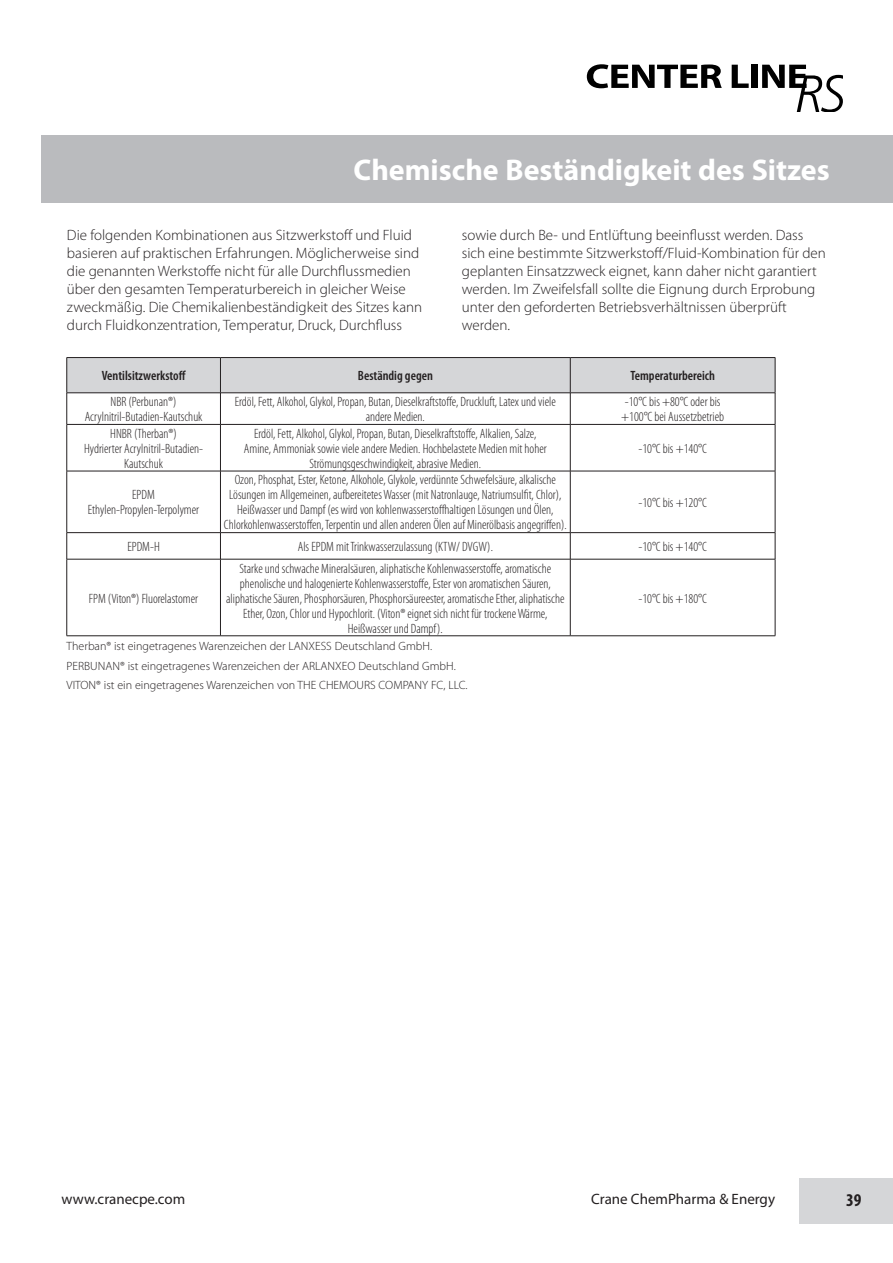
<style>
.page{position:relative;width:893px;height:1263px;background:#fff}
.page>*{position:absolute;margin:0;border:0;box-sizing:border-box;transform-origin:0 0}
.t1{font:700 30px "Myriad Pro";color:#fff}
.t2{font:700 condensed 18px "Myriad Pro";color:#231f20}
.t3{font:300 15px/18px "Myriad Pro";color:#231f20}
.t4{font:15px "Myriad Pro";color:#231f20}
.t5{font:300 condensed 13.5px/15px "Myriad Pro";color:#231f20;text-align:center}
.t6{font:600 condensed 13.5px "Myriad Pro";color:#231f20}
.t7{font:300 12px/19.8px "Myriad Pro";color:#231f20}
</style>
<div class="page">
<div style="left:41px;top:135px;width:852px;height:67px;background:#babbbe"></div>
<svg style="left:587px;top:64px;width:135px;height:24px"></svg>
<svg style="left:732px;top:65px;width:17px;height:23px"></svg>
<div style="left:751px;top:65px;width:7px;height:23px;background:#000"></div>
<svg style="left:762px;top:65px;width:81px;height:47px"></svg>
<div style="left:799px;top:1178px;width:94px;height:45px;background:#d5d6d8"></div>
<div style="left:68px;top:358px;width:707px;height:35px;background:#d5d6d8"></div>
<hr style="left:67px;top:357px;width:153px;height:1px;background:#231f20">
<hr style="left:67px;top:358px;width:1px;height:35px;background:#231f20">
<hr style="left:220px;top:357px;width:350px;height:1px;background:#231f20">
<hr style="left:220px;top:358px;width:1px;height:35px;background:#231f20">
<hr style="left:570px;top:357px;width:205px;height:1px;background:#231f20">
<hr style="left:570px;top:358px;width:1px;height:35px;background:#231f20">
<hr style="left:775px;top:358px;width:1px;height:35px;background:#231f20">
<hr style="left:67px;top:393px;width:153px;height:1px;background:#231f20">
<hr style="left:67px;top:393px;width:1px;height:31px;background:#231f20">
<hr style="left:220px;top:393px;width:350px;height:1px;background:#231f20">
<hr style="left:220px;top:393px;width:1px;height:31px;background:#231f20">
<hr style="left:570px;top:393px;width:205px;height:1px;background:#231f20">
<hr style="left:570px;top:393px;width:1px;height:31px;background:#231f20">
<hr style="left:775px;top:393px;width:1px;height:31px;background:#231f20">
<hr style="left:67px;top:424px;width:153px;height:1px;background:#231f20">
<hr style="left:67px;top:425px;width:1px;height:46px;background:#231f20">
<hr style="left:220px;top:424px;width:350px;height:1px;background:#231f20">
<hr style="left:220px;top:425px;width:1px;height:46px;background:#231f20">
<hr style="left:570px;top:424px;width:205px;height:1px;background:#231f20">
<hr style="left:570px;top:425px;width:1px;height:46px;background:#231f20">
<hr style="left:775px;top:425px;width:1px;height:46px;background:#231f20">
<hr style="left:67px;top:471px;width:153px;height:1px;background:#231f20">
<hr style="left:67px;top:471px;width:1px;height:61px;background:#231f20">
<hr style="left:220px;top:471px;width:350px;height:1px;background:#231f20">
<hr style="left:220px;top:471px;width:1px;height:61px;background:#231f20">
<hr style="left:570px;top:471px;width:205px;height:1px;background:#231f20">
<hr style="left:570px;top:471px;width:1px;height:61px;background:#231f20">
<hr style="left:775px;top:471px;width:1px;height:61px;background:#231f20">
<hr style="left:67px;top:532px;width:153px;height:1px;background:#231f20">
<svg style="left:67px;top:533px;width:1px;height:26px"></svg>
<hr style="left:220px;top:532px;width:350px;height:1px;background:#231f20">
<svg style="left:220px;top:533px;width:1px;height:26px"></svg>
<hr style="left:570px;top:532px;width:205px;height:1px;background:#231f20">
<svg style="left:570px;top:533px;width:1px;height:26px"></svg>
<svg style="left:775px;top:533px;width:1px;height:26px"></svg>
<hr style="left:67px;top:559px;width:153px;height:1px;background:#231f20">
<hr style="left:67px;top:559px;width:1px;height:77px;background:#231f20">
<hr style="left:220px;top:559px;width:350px;height:1px;background:#231f20">
<hr style="left:220px;top:559px;width:1px;height:77px;background:#231f20">
<hr style="left:570px;top:559px;width:205px;height:1px;background:#231f20">
<hr style="left:570px;top:559px;width:1px;height:77px;background:#231f20">
<hr style="left:775px;top:559px;width:1px;height:77px;background:#231f20">
<hr style="left:67px;top:635px;width:153px;height:1px;background:#231f20">
<hr style="left:220px;top:635px;width:350px;height:1px;background:#231f20">
<hr style="left:570px;top:635px;width:205px;height:1px;background:#231f20">
<h1 class="t1" style="left:354px;top:150px;width:478px">Chemische Beständigkeit des Sitzes</h1>
<p class="t3" style="left:67px;top:226px;width:357px">Die folgenden Kombinationen aus Sitzwerkstoff und Fluid basieren auf praktischen Erfahrungen. Möglicherweise sind die genannten Werkstoffe nicht für alle Durchflussmedien über den gesamten Temperaturbereich in gleicher Weise zweckmäßig. Die Chemikalienbeständigkeit des Sitzes kann durch Fluidkonzentration, Temperatur, Druck, Durchfluss</p>
<p class="t3" style="left:462px;top:226px;width:365px">sowie durch Be- und Entlüftung beeinflusst werden. Dass sich eine bestimmte Sitzwerkstoff/Fluid-Kombination für den geplanten Einsatzzweck eignet, kann daher nicht garantiert werden. Im Zweifelsfall sollte die Eignung durch Erprobung unter den geforderten Betriebsverhältnissen überprüft werden.</p>
<p class="t6" style="left:102px;top:367px;width:86px">Ventilsitzwerkstoff</p>
<p class="t6" style="left:358px;top:367px;width:77px">Beständig gegen</p>
<p class="t6" style="left:630px;top:367px;width:86px">Temperaturbereich</p>
<p class="t5" style="left:85px;top:394px;width:119px">NBR (Perbunan®)<br>Acrylnitril-Butadien-Kautschuk</p>
<p class="t5" style="left:235px;top:394px;width:322px">Erdöl, Fett, Alkohol, Glykol, Propan, Butan, Dieselkraftstoffe, Druckluft, Latex und viele andere Medien.</p>
<p class="t5" style="left:621px;top:394px;width:104px;text-align:left">-10°C bis +80°C oder bis +100°C bei Aussetzbetrieb</p>
<p class="t5" style="left:84px;top:426px;width:120px">HNBR (Therban®)<br>Hydrierter Acrylnitril-Butadien-<br>Kautschuk</p>
<p class="t5" style="left:244px;top:426px;width:304px">Erdöl, Fett, Alkohol, Glykol, Propan, Butan, Dieselkraftstoffe, Alkalien, Salze,<br>Amine, Ammoniak sowie viele andere Medien. Hochbelastete Medien mit hoher<br>Strömungsgeschwindigkeit, abrasive Medien.</p>
<p class="t5" style="left:638px;top:441px;width:70px">-10°C bis +140°C</p>
<p class="t5" style="left:88px;top:488px;width:113px">EPDM<br>Ethylen-Propylen-Terpolymer</p>
<p class="t5" style="left:224px;top:473px;width:344px">Ozon, Phosphat, Ester, Ketone, Alkohole, Glykole, verdünnte Schwefelsäure, alkalische Lösungen im Allgemeinen, aufbereitetes Wasser (mit Natronlauge, Natriumsulfit, Chlor), Heißwasser und Dampf (es wird von kohlenwasserstoffhaltigen Lösungen und Ölen, Chlorkohlenwasserstoffen, Terpentin und allen anderen Ölen auf Minerölbasis angegriffen).</p>
<p class="t5" style="left:638px;top:495px;width:70px">-10°C bis +120°C</p>
<p class="t5" style="left:127px;top:539px;width:34px">EPDM-H</p>
<p class="t5" style="left:298px;top:539px;width:197px">Als EPDM mit Trinkwasserzulassung (KTW/ DVGW).</p>
<p class="t5" style="left:638px;top:539px;width:70px">-10°C bis +140°C</p>
<p class="t5" style="left:89px;top:591px;width:111px">FPM (Viton®) Fluorelastomer</p>
<p class="t5" style="left:226px;top:561px;width:340px">Starke und schwache Mineralsäuren, aliphatische Kohlenwasserstoffe, aromatische phenolische und halogenierte Kohlenwasserstoffe, Ester von aromatischen Säuren, aliphatische Säuren, Phosphorsäuren, Phosphorsäureester, aromatische Ether, aliphatische Ether, Ozon, Chlor und Hypochlorit. (Viton® eignet sich nicht für trockene Wärme, Heißwasser und Dampf).</p>
<p class="t5" style="left:638px;top:591px;width:70px">-10°C bis +180°C</p>
<p class="t7" style="left:67px;top:636px;width:403px">Therban® ist eingetragenes Warenzeichen der LANXESS Deutschland GmbH.<br>PERBUNAN® ist eingetragenes Warenzeichen der ARLANXEO Deutschland GmbH.<br>VITON® ist ein eingetragenes Warenzeichen von THE CHEMOURS COMPANY FC, LLC.</p>
<p class="t4" style="left:62px;top:1190px;width:125px">www.cranecpe.com</p>
<p class="t4" style="left:591px;top:1189px;width:185px">Crane ChemPharma &amp; Energy</p>
<h2 class="t2" style="left:846px;top:1189px;width:17px">39</h2>
</div>
